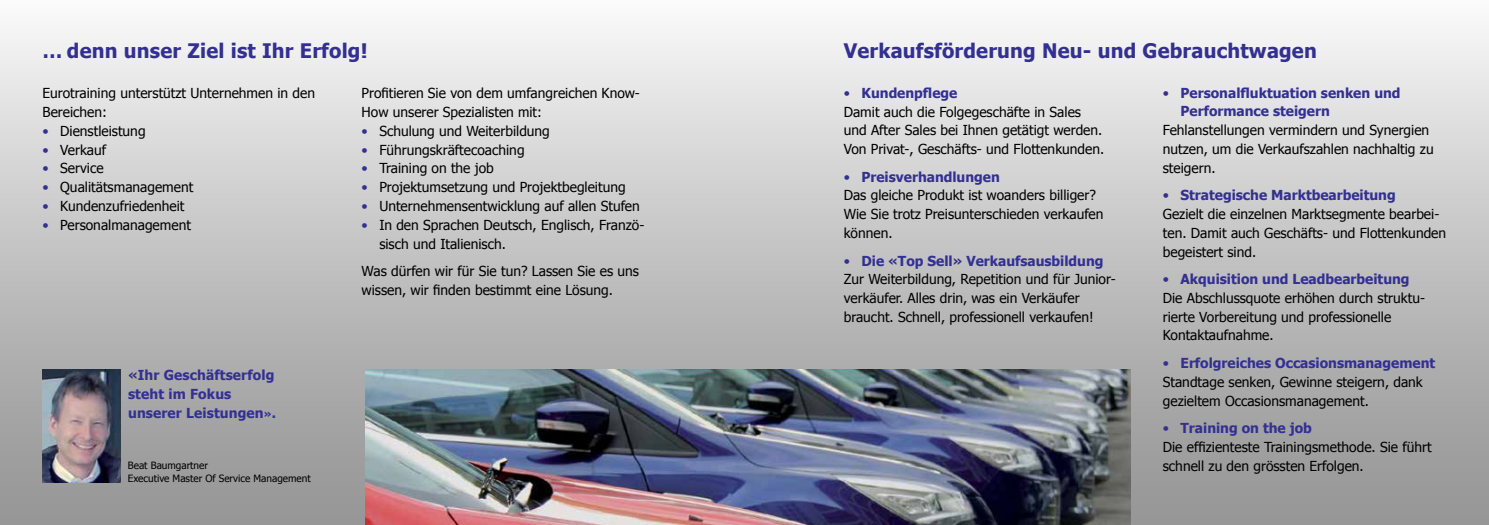
<style>
.page{position:relative;width:1489px;height:525px;background:#fff}
.page>*{position:absolute;margin:0;border:0;box-sizing:border-box;transform-origin:0 0}
.t1{font:700 20px "Tahoma";letter-spacing:.01em;color:#333092}
.t2{font:13.75px/18.8px "Tahoma";color:#000}
.t3{font:700 13.75px/18.8px "Tahoma";letter-spacing:.005em;color:#333092}
.t4{font:10px/13.8px "Tahoma";color:#000}
.s1{color:#333092}
.s2{font-size:11.25px}
.s3{font-weight:700;color:#333092}
.s4{font-weight:400}
</style>
<div class="page">
<div style="left:0;top:0;width:1488px;height:524px;background:linear-gradient(to bottom,#f7f7f7,#909090)"></div>
<img style="left:43px;top:369px;width:78px;height:113px">
<img style="left:365px;top:369px;width:765px;height:155px">
<h1 class="t1" style="left:43px;top:37px;width:326px">… denn unser Ziel ist Ihr Erfolg!</h1>
<p class="t2" style="left:43px;top:83px;width:274px">Eurotraining unterstützt Unternehmen in den<br>Bereichen:</p>
<p class="t2" style="left:43px;top:121px;width:105px"><span class="s1">•</span> Dienstleistung</p>
<p class="t2" style="left:43px;top:139px;width:65px"><span class="s1">•</span> Verkauf</p>
<p class="t2" style="left:43px;top:158px;width:63px"><span class="s1">•</span> Service</p>
<p class="t2" style="left:43px;top:177px;width:152px"><span class="s1">•</span> Qualitätsmanagement</p>
<p class="t2" style="left:43px;top:196px;width:143px"><span class="s1">•</span> Kundenzufriedenheit</p>
<p class="t2" style="left:43px;top:214px;width:150px"><span class="s1">•</span> Personalmanagement</p>
<p class="t3" style="left:128px;top:365px;width:149px">«Ihr Geschäftserfolg steht im Fokus unserer Leistungen<span class="s2">»</span>.</p>
<p class="t4" style="left:128px;top:457px;width:184px">Beat Baumgartner<br>Executive Master Of Service Management</p>
<p class="t2" style="left:361px;top:83px;width:280px">Profitieren Sie von dem umfangreichen Know-<br>How unserer Spezialisten mit:</p>
<p class="t2" style="left:361px;top:121px;width:190px"><span class="s1">•</span> Schulung und Weiterbildung</p>
<p class="t2" style="left:361px;top:139px;width:164px"><span class="s1">•</span> Führungskräftecoaching</p>
<p class="t2" style="left:361px;top:158px;width:134px"><span class="s1">•</span> Training on the job</p>
<p class="t2" style="left:361px;top:177px;width:265px"><span class="s1">•</span> Projektumsetzung und Projektbegleitung</p>
<p class="t2" style="left:361px;top:196px;width:280px"><span class="s1">•</span> Unternehmensentwicklung auf allen Stufen</p>
<p class="t2" style="left:379px;top:214px;width:266px;text-indent:-18px"><span class="s1">•</span> In den Sprachen Deutsch, Englisch, Franzö&shy;sisch und Italienisch.</p>
<p class="t2" style="left:361px;top:261px;width:279px">Was dürfen wir für Sie tun? Lassen Sie es uns wissen, wir finden bestimmt eine Lösung.</p>
<h1 class="t1" style="left:843px;top:37px;width:474px">Verkaufsförderung Neu- und Gebrauchtwagen</h1>
<p class="t2" style="left:843px;top:83px;width:262px"><span class="s1">•</span> <span class="s3">Kundenpflege<br></span>Damit auch die Folgegeschäfte in Sales und After Sales bei Ihnen getätigt werden.<br>Von Privat-, Geschäfts- und Flottenkunden.</p>
<p class="t2" style="left:843px;top:166px;width:261px"><span class="s1">•</span> <span class="s3">Preisverhandlungen<br></span>Das gleiche Produkt ist woanders billiger?<br>Wie Sie trotz Preisunterschieden verkaufen können.</p>
<p class="t2" style="left:843px;top:250px;width:273px"><span class="s1">•</span> <span class="s3">Die «Top Sell» Verkaufsausbildung </span>Zur Weiterbildung, Repetition und für Junior&shy;verkäufer. Alles drin, was ein Verkäufer braucht. Schnell, professionell verkaufen!</p>
<p class="t3" style="left:1180px;top:82px;width:221px;text-indent:-18px"><span class="s4">•</span> Personalfluktuation senken und<br>Performance steigern</p>
<p class="t2" style="left:1162px;top:120px;width:272px">Fehlanstellungen vermindern und Synergien nutzen, um die Verkaufszahlen nachhaltig zu steigern.</p>
<p class="t2" style="left:1162px;top:185px;width:285px"><span class="s1">•</span> <span class="s3">Strategische Marktbearbeitung<br></span>Gezielt die einzelnen Marktsegmente bearbei&shy;ten. Damit auch Geschäfts- und Flottenkunden begeistert sind.</p>
<p class="t2" style="left:1162px;top:269px;width:264px"><span class="s1">•</span> <span class="s3">Akquisition und Leadbearbeitung </span>Die Abschlussquote erhöhen durch struktu&shy;rierte Vorbereitung und professionelle Kontaktaufnahme.</p>
<p class="t2" style="left:1162px;top:353px;width:274px"><span class="s1">•</span> <span class="s3">Erfolgreiches Occasionsmanagement<br></span>Standtage senken, Gewinne steigern, dank gezieltem Occasionsmanagement.</p>
<p class="t2" style="left:1162px;top:418px;width:270px"><span class="s1">•</span> <span class="s3">Training on the job<br></span>Die effizienteste Trainingsmethode. Sie führt schnell zu den grössten Erfolgen.</p>
</div>
